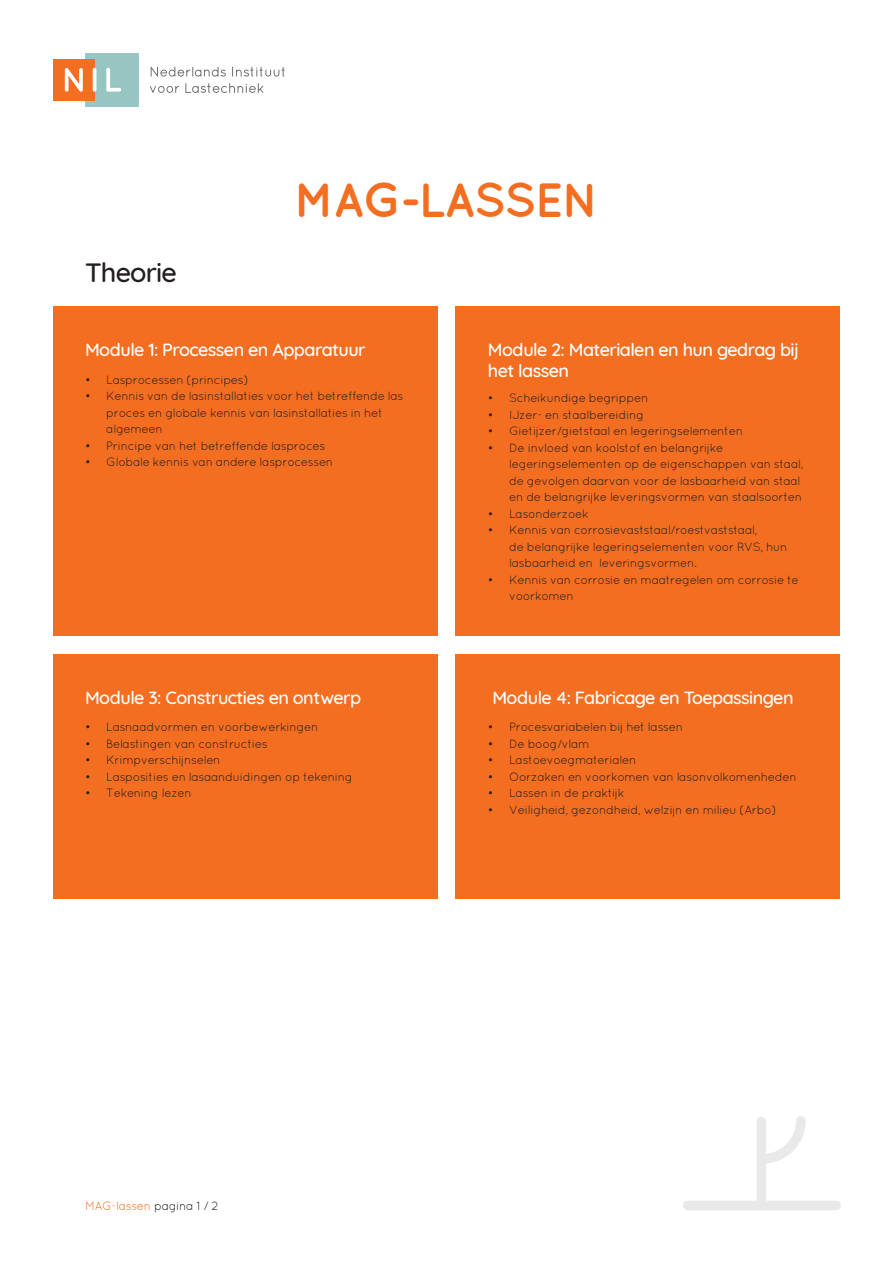
<style>
.page{position:relative;width:893px;height:1263px;background:#fff}
.page>*{position:absolute;margin:0;border:0;box-sizing:border-box;transform-origin:0 0}
.t1{font:700 48px "Quicksand";letter-spacing:-.03em;color:#f36e21}
.t2{font:500 27px "Quicksand";letter-spacing:-.03em;color:#231f20}
.t3{font:500 18px/21px "Quicksand";letter-spacing:-.03em;color:#fff}
.t4{font:12px/16.5px "Quicksand";letter-spacing:-.03em;color:#231f20}
.t5{font:12px "Quicksand";letter-spacing:-.03em;color:#f36e21}
.s1{color:#231f20}
</style>
<div class="page">
<div style="left:53px;top:306px;width:384px;height:330px;background:#f36e21"></div>
<div style="left:53px;top:654px;width:384px;height:244px;background:#f36e21"></div>
<div style="left:455px;top:306px;width:385px;height:330px;background:#f36e21"></div>
<div style="left:455px;top:654px;width:385px;height:244px;background:#f36e21"></div>
<div style="left:86px;top:53px;width:53px;height:53px;background:#97c5c1"></div>
<div style="left:53px;top:59px;width:42px;height:41px;background:#f36e21"></div>
<svg style="left:65px;top:68px;width:18px;height:24px"></svg>
<svg style="left:93px;top:68px;width:3px;height:24px"></svg>
<svg style="left:106px;top:68px;width:15px;height:24px"></svg>
<svg style="left:151px;top:67px;width:75px;height:10px"></svg>
<svg style="left:232px;top:67px;width:53px;height:10px"></svg>
<svg style="left:150px;top:86px;width:29px;height:7px"></svg>
<svg style="left:185px;top:83px;width:78px;height:10px"></svg>
<svg style="left:683px;top:1116px;width:158px;height:94px"></svg>
<h2 class="t2" style="left:85px;top:251px;width:93px">Theorie</h2>
<h1 class="t1" style="left:294px;top:171px;width:306px">MAG-LASSEN</h1>
<h3 class="t3" style="left:85px;top:337px;width:282px">Module 1: Processen en Apparatuur</h3>
<p class="t4" style="left:85px;top:371px;width:165px">• Lasprocessen (principes)</p>
<p class="t4" style="left:106px;top:388px;width:299px;text-indent:-21px">• Kennis van de lasinstallaties voor het betreffende las proces en globale kennis van lasinstallaties in het algemeen</p>
<p class="t4" style="left:85px;top:437px;width:242px">• Principe van het betreffende lasproces</p>
<p class="t4" style="left:85px;top:454px;width:250px">• Globale kennis van andere lasprocessen</p>
<h3 class="t3" style="left:85px;top:685px;width:278px">Module 3: Constructies en ontwerp</h3>
<p class="t4" style="left:85px;top:719px;width:235px">• Lasnaadvormen en voorbewerkingen</p>
<p class="t4" style="left:85px;top:735px;width:184px">• Belastingen van constructies</p>
<p class="t4" style="left:85px;top:752px;width:137px">• Krimpverschijnselen</p>
<p class="t4" style="left:85px;top:768px;width:269px">• Lasposities en lasaanduidingen op tekening</p>
<p class="t4" style="left:85px;top:785px;width:108px">• Tekening lezen</p>
<h3 class="t3" style="left:488px;top:337px;width:312px">Module 2: Materialen en hun gedrag bij het lassen</h3>
<p class="t4" style="left:488px;top:390px;width:162px">• Scheikundige begrippen</p>
<p class="t4" style="left:488px;top:406px;width:158px">• IJzer- en staalbereiding</p>
<p class="t4" style="left:488px;top:423px;width:257px">• Gietijzer/gietstaal en legeringselementen</p>
<p class="t4" style="left:509px;top:439px;width:296px;text-indent:-21px">• De invloed van koolstof en belangrijke legeringselementen op de eigenschappen van staal, de gevolgen daarvan voor de lasbaarheid van staal en de belangrijke leveringsvormen van staalsoorten</p>
<p class="t4" style="left:488px;top:505px;width:102px">• Lasonderzoek</p>
<p class="t4" style="left:509px;top:522px;width:280px;text-indent:-21px">• Kennis van corrosievaststaal/roestvaststaal,<br>de belangrijke legeringselementen voor RVS, hun lasbaarheid en leveringsvormen.</p>
<p class="t4" style="left:509px;top:571px;width:291px;text-indent:-21px">• Kennis van corrosie en maatregelen om corrosie te voorkomen</p>
<h3 class="t3" style="left:492px;top:685px;width:303px">Module 4: Fabricage en Toepassingen</h3>
<p class="t4" style="left:488px;top:719px;width:197px">• Procesvariabelen bij het lassen</p>
<p class="t4" style="left:488px;top:735px;width:103px">• De boog/vlam</p>
<p class="t4" style="left:488px;top:752px;width:150px">• Lastoevoegmaterialen</p>
<p class="t4" style="left:488px;top:768px;width:310px">• Oorzaken en voorkomen van lasonvolkomenheden</p>
<p class="t4" style="left:488px;top:785px;width:138px">• Lassen in de praktijk</p>
<p class="t4" style="left:488px;top:801px;width:290px">• Veiligheid, gezondheid, welzijn en milieu (Arbo)</p>
<p class="t5" style="left:85px;top:1199px;width:135px">MAG-lassen <span class="s1">pagina 1 / 2</span></p>
</div>
